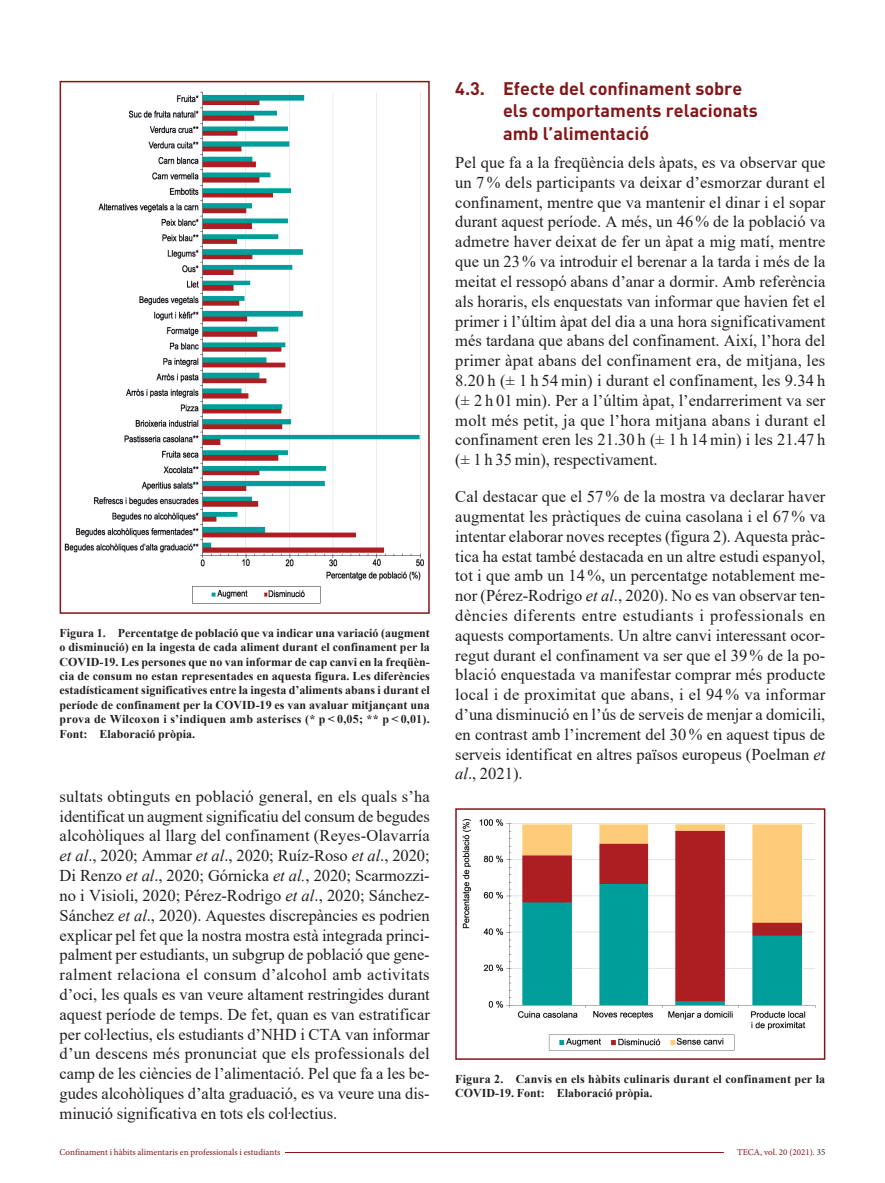
<style>
.page{position:relative;width:885px;height:1183px;background:#fff}
.page>*{position:absolute;margin:0;border:0;box-sizing:border-box;transform-origin:0 0}
.L2{font:700 18px/22.5px "DIN Pro";color:#861518}
.Z{font:16.5px/19.8px "Times New Roman";color:#231f20;text-align:justify}
.Peus{font:700 12px/14.4px "Times New Roman";letter-spacing:.015em;color:#231f20}
.t1{font:9px "Minion Pro";color:#861518}
.s1{font-style:italic}
.s2{color:#231f20}
</style>
<div class="page">
<img style="left:462px;top:819px;width:354px;height:232px">
<div style="left:455px;top:808px;width:370px;height:251px;border:2px solid #861518"></div>
<img style="left:64px;top:91px;width:360px;height:512px">
<div style="left:60px;top:81px;width:369px;height:532px;border:2px solid #861518"></div>
<hr style="left:285px;top:1151px;width:438px;height:1px;background:#861518">
<p class="Peus" style="left:60px;top:625px;width:372px;text-align:justify">Figura 1. Percentatge de població que va indicar una variació (augment o disminució) en la ingesta de cada aliment durant el confinament per la COVID-19. Les persones que no van informar de cap canvi en la freqüèn&shy;cia de consum no estan representades en aquesta figura. Les diferències estadísticament significatives entre la ingesta d’aliments abans i durant el període de confinament per la COVID-19 es van avaluar mitjançant una prova de Wilcoxon i s’indiquen amb asteriscs (* p &lt; 0,05; ** p &lt; 0,01).<br>Font: Elaboració pròpia.</p>
<p class="Z" style="left:60px;top:785px;width:372px">sultats obtinguts en població general, en els quals s’ha identificat un augment significatiu del consum de begudes alcohòliques al llarg del confinament (Reyes-Olavarría <span class="s1">et al</span>., 2020; Ammar <span class="s1">et al</span>., 2020; Ruíz-Roso <span class="s1">et al</span>., 2020; Di Renzo <span class="s1">et al</span>., 2020; Górnicka <span class="s1">et al.</span>, 2020; Scarmozzi&shy;no i Visioli, 2020; Pérez-Rodrigo <span class="s1">et al</span>., 2020; Sánchez-Sánchez <span class="s1">et al</span>., 2020). Aquestes discrepàncies es podrien explicar pel fet que la nostra mostra està integrada princi&shy;palment per estudiants, un subgrup de població que gene&shy;ralment relaciona el consum d’alcohol amb activitats d’oci, les quals es van veure altament restringides durant aquest període de temps. De fet, quan es van estratificar per col·lectius, els estudiants d’NHD i CTA van informar d’un descens més pronunciat que els professionals del camp de les ciències de l’alimentació. Pel que fa a les be&shy;gudes alcohòliques d’alta graduació, es va veure una dis&shy;minució significativa en tots els col·lectius.</p>
<p class="L2" style="left:503px;top:76px;width:256px;text-indent:-48px">4.3. Efecte del confinament sobre els comportaments relacionats amb l’alimentació</p>
<p class="Z" style="left:455px;top:152px;width:372px">Pel que fa a la freqüència dels àpats, es va observar que un 7 % dels participants va deixar d’esmorzar durant el confinament, mentre que va mantenir el dinar i el sopar durant aquest període. A més, un 46% de la població va admetre haver deixat de fer un àpat a mig matí, mentre que un 23% va introduir el berenar a la tarda i més de la meitat el ressopó abans d’anar a dormir. Amb referència als horaris, els enquestats van informar que havien fet el primer i l’últim àpat del dia a una hora significativament més tardana que abans del confinament. Així, l’hora del primer àpat abans del confinament era, de mitjana, les 8.20 h (± 1 h 54 min) i durant el confinament, les 9.34 h (± 2 h 01 min). Per a l’últim àpat, l’endarreriment va ser molt més petit, ja que l’hora mitjana abans i durant el confinament eren les 21.30 h (± 1 h 14 min) i les 21.47 h (± 1 h 35 min), respectivament.</p>
<p class="Z" style="left:455px;top:486px;width:372px">Cal destacar que el 57 % de la mostra va declarar haver augmentat les pràctiques de cuina casolana i el 67% va intentar elaborar noves receptes (figura 2). Aquesta pràc&shy;tica ha estat també destacada en un altre estudi espanyol, tot i que amb un 14 %, un percentatge notablement me&shy;nor (Pérez-Rodrigo <span class="s1">et al</span>., 2020). No es van observar ten&shy;dències diferents entre estudiants i professionals en aquests comportaments. Un altre canvi interessant ocor&shy;regut durant el confinament va ser que el 39% de la po&shy;blació enquestada va manifestar comprar més producte local i de proximitat que abans, i el 94 % va informar d’una disminució en l’ús de serveis de menjar a domicili, en contrast amb l’increment del 30 % en aquest tipus de serveis identificat en altres països europeus (Poelman <span class="s1">et al</span>., 2021).</p>
<p class="Peus" style="left:455px;top:1070px;width:371px">Figura 2. Canvis en els hàbits culinaris durant el confinament per la<br>COVID-19. Font: Elaboració pròpia.</p>
<p class="t1" style="left:60px;top:1145px;width:222px">Confinament i hàbits alimentaris en professionals i estudiants</p>
<p class="t1" style="left:737px;top:1145px;width:90px">TECA, vol. 20 (2021). <span class="s2">35</span></p>
</div>
